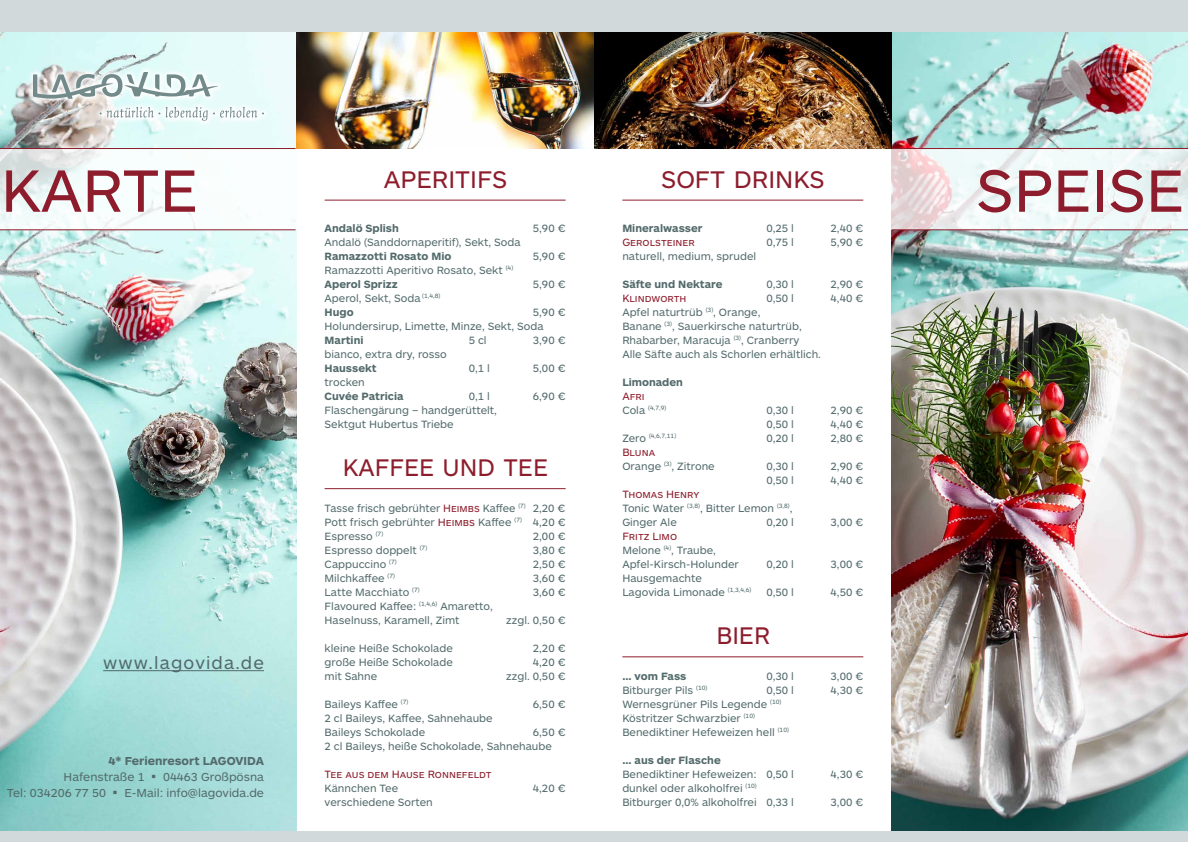
<style>
.page{position:relative;width:1188px;height:842px;background:#fff}
.page>*{position:absolute;margin:0;border:0;box-sizing:border-box;transform-origin:0 0}
.t1{font:62px "ARS Maquette Pro";color:#8d1d2c}
.t2{font:25px "ARS Maquette Pro";color:#8d1d2c}
.t3{font:18px "ARS Maquette Pro";letter-spacing:.06em;color:#536a6b}
.t4{font:12px/16px "ARS Maquette Pro";color:#536a6b;text-align:right}
.t5{font:11px/14px "ARS Maquette Pro";color:#536a6b}
.t6{font:700 11px "ARS Maquette Pro";color:#536a6b}
.t7{font:11px "ARS Maquette Pro";color:#8d1d2c}
.t8{font:6.4px "ARS Maquette Pro";color:#536a6b}
.s1{font-weight:700}
.s2{font-family:"Koz Min Pr 6 N"}
.s3{color:#8d1d2c}
.s4{font-size:11px}
</style>
<div class="page">
<img style="left:0;top:32px;width:296px;height:800px">
<img style="left:891px;top:32px;width:297px;height:800px">
<hr style="left:103px;top:670px;width:161px;height:1px;background:#536a6b">
<div style="left:0;top:0;width:1188px;height:32px;background:#d2d9da"></div>
<hr style="left:325px;top:200px;width:241px;height:1px;background:#8d1d2c">
<hr style="left:622px;top:200px;width:241px;height:1px;background:#8d1d2c">
<hr style="left:325px;top:488px;width:241px;height:1px;background:#8d1d2c">
<hr style="left:622px;top:656px;width:241px;height:1px;background:#8d1d2c">
<div style="left:0;top:832px;width:1188px;height:10px;background:#d2d9da"></div>
<svg style="left:891px;top:149px;width:297px;height:80px;fill:#eff8f7"></svg>
<hr style="left:891px;top:229px;width:297px;height:1px;background:#8d1d2c">
<hr style="left:891px;top:148px;width:297px;height:1px;background:#8d1d2c">
<svg style="left:0;top:149px;width:296px;height:80px"></svg>
<hr style="left:0;top:229px;width:296px;height:1px;background:#8d1d2c">
<hr style="left:0;top:148px;width:296px;height:1px;background:#8d1d2c">
<img style="left:296px;top:32px;width:595px;height:116px">
<svg style="left:26px;top:65px;width:244px;height:62px;background:#d8e8e6"></svg>
<svg style="left:33px;top:72px;width:231px;height:49px"></svg>
<h1 class="t1" style="left:1px;top:150px;width:159px">karte</h1>
<h1 class="t1" style="left:976px;top:150px;width:201px">Speise</h1>
<h2 class="t2" style="left:384px;top:163px;width:125px">Aperitifs</h2>
<h2 class="t2" style="left:661px;top:163px;width:165px">Soft Drinks</h2>
<h3 class="t3" style="left:103px;top:651px;width:162px">www.lagovida.de</h3>
<p class="t4" style="left:7px;top:752px;width:258px"><span class="s1">4* Ferienresort LAGOVIDA<br></span>Hafenstraße 1 <span class="s2">▪</span> 04463 Großpösna<br>Tel: 034206 77 50 <span class="s2">▪</span> E-Mail: info@lagovida.de</p>
<p class="t6" style="left:325px;top:221px;width:76px">Andalö Splish</p>
<p class="t5" style="left:533px;top:221px;width:34px">5,90 €</p>
<p class="t5" style="left:325px;top:235px;width:197px">Andalö (Sanddornaperitif), Sekt, Soda</p>
<p class="t6" style="left:325px;top:249px;width:128px">Ramazzotti Rosato Mio</p>
<p class="t5" style="left:533px;top:249px;width:34px">5,90 €</p>
<p class="t5" style="left:325px;top:263px;width:190px">Ramazzotti Aperitivo Rosato, Sekt <sup>(4)<br></sup><span class="s1">Aperol Sprizz</span></p>
<p class="t5" style="left:533px;top:277px;width:34px">5,90 €</p>
<p class="t5" style="left:325px;top:291px;width:117px">Aperol, Sekt, Soda <sup>(1,4,8)<br></sup><span class="s1">Hugo</span></p>
<p class="t5" style="left:325px;top:305px;width:242px;text-indent:208px">5,90 €<br>Holundersirup, Limette, Minze, Sekt, Soda</p>
<p class="t6" style="left:325px;top:333px;width:40px">Martini</p>
<p class="t5" style="left:469px;top:333px;width:19px">5 cl</p>
<p class="t5" style="left:533px;top:333px;width:34px">3,90 €</p>
<p class="t5" style="left:325px;top:347px;width:124px">bianco, extra dry, rosso</p>
<p class="t6" style="left:325px;top:361px;width:54px">Haussekt</p>
<p class="t5" style="left:469px;top:361px;width:23px">0,1 l</p>
<p class="t5" style="left:533px;top:361px;width:34px">5,00 €</p>
<p class="t5" style="left:325px;top:375px;width:42px">trocken</p>
<p class="t6" style="left:325px;top:389px;width:80px">Cuvée Patricia</p>
<p class="t5" style="left:469px;top:389px;width:23px">0,1 l</p>
<p class="t5" style="left:533px;top:389px;width:34px">6,90 €</p>
<p class="t5" style="left:325px;top:403px;width:174px">Flaschengärung – handgerüttelt,<br>Sektgut Hubertus Triebe</p>
<h2 class="t2" style="left:343px;top:451px;width:190px">Kaffee und Tee</h2>
<p class="t5" style="left:325px;top:501px;width:242px;text-align:justify">Tasse frisch gebrühter <span class="s3">Heimbs</span> Kaffee <sup>(7)</sup> 2,20 € Pott frisch gebrühter <span class="s3">Heimbs</span> Kaffee <sup>(7)</sup> 4,20 € Espresso <sup>(7)</sup></p>
<p class="t5" style="left:533px;top:529px;width:34px">2,00 €</p>
<p class="t5" style="left:325px;top:543px;width:104px">Espresso doppelt <sup>(7)</sup></p>
<p class="t5" style="left:533px;top:543px;width:34px">3,80 €</p>
<p class="t5" style="left:325px;top:557px;width:74px">Cappuccino <sup>(7)</sup></p>
<p class="t5" style="left:533px;top:557px;width:34px">2,50 €</p>
<p class="t5" style="left:325px;top:571px;width:72px">Milchkaffee <sup>(7)</sup></p>
<p class="t5" style="left:533px;top:571px;width:34px">3,60 €</p>
<p class="t5" style="left:325px;top:585px;width:97px">Latte Macchiato <sup>(7)</sup></p>
<p class="t5" style="left:533px;top:585px;width:34px">3,60 €</p>
<p class="t5" style="left:325px;top:599px;width:170px">Flavoured Kaffee: <sup>(1,4,6)</sup> Amaretto,<br>Haselnuss, Karamell, Zimt</p>
<p class="t5" style="left:506px;top:613px;width:61px">zzgl. 0,50 €</p>
<p class="t5" style="left:325px;top:641px;width:130px">kleine Heiße Schokolade</p>
<p class="t5" style="left:533px;top:641px;width:34px">2,20 €</p>
<p class="t5" style="left:325px;top:655px;width:130px">große Heiße Schokolade</p>
<p class="t5" style="left:533px;top:655px;width:34px">4,20 €</p>
<p class="t5" style="left:325px;top:669px;width:54px">mit Sahne</p>
<p class="t5" style="left:506px;top:669px;width:61px">zzgl. 0,50 €</p>
<p class="t5" style="left:325px;top:697px;width:85px">Baileys Kaffee <sup>(7)</sup></p>
<p class="t5" style="left:533px;top:697px;width:34px">6,50 €</p>
<p class="t5" style="left:325px;top:711px;width:170px">2 cl Baileys, Kaffee, Sahnehaube<br>Baileys Schokolade</p>
<p class="t5" style="left:325px;top:725px;width:242px;text-indent:208px">6,50 €<br>2 cl Baileys, heiße Schokolade, Sahnehaube</p>
<p class="t7" style="left:325px;top:767px;width:169px">Tee aus dem Hause Ronnefeldt</p>
<p class="t5" style="left:325px;top:781px;width:75px">Kännchen Tee</p>
<p class="t5" style="left:533px;top:781px;width:34px">4,20 €</p>
<p class="t5" style="left:325px;top:795px;width:110px">verschiedene Sorten</p>
<p class="t6" style="left:622px;top:221px;width:82px">Mineralwasser</p>
<p class="t5" style="left:766px;top:221px;width:29px">0,25 l</p>
<p class="t5" style="left:830px;top:221px;width:34px">2,40 €</p>
<p class="t7" style="left:622px;top:235px;width:74px">Gerolsteiner</p>
<p class="t5" style="left:766px;top:235px;width:29px">0,75 l</p>
<p class="t5" style="left:830px;top:235px;width:34px">5,90 €</p>
<p class="t5" style="left:622px;top:249px;width:135px">naturell, medium, sprudel</p>
<p class="t6" style="left:622px;top:277px;width:102px">Säfte und Nektare</p>
<p class="t5" style="left:766px;top:277px;width:29px">0,30 l</p>
<p class="t5" style="left:830px;top:277px;width:34px">2,90 €</p>
<p class="t7" style="left:622px;top:291px;width:66px">Klindworth</p>
<p class="t5" style="left:766px;top:291px;width:29px">0,50 l</p>
<p class="t5" style="left:830px;top:291px;width:34px">4,40 €</p>
<p class="t5" style="left:622px;top:305px;width:200px">Apfel naturtrüb <sup>(3)</sup>, Orange,<br>Banane <sup>(3)</sup>, Sauerkirsche naturtrüb, Rhabarber, Maracuja <sup>(3)</sup>, Cranberry Alle Säfte auch als Schorlen erhältlich.</p>
<p class="t6" style="left:622px;top:375px;width:62px">Limonaden</p>
<p class="t7" style="left:622px;top:389px;width:24px">Afri</p>
<p class="t8" style="left:622px;top:404px;width:45px"><span class="s4">Cola</span> (4,7,9)</p>
<p class="t5" style="left:766px;top:403px;width:29px">0,30 l</p>
<p class="t5" style="left:830px;top:403px;width:34px">2,90 €</p>
<p class="t5" style="left:766px;top:417px;width:29px">0,50 l</p>
<p class="t5" style="left:830px;top:417px;width:34px">4,40 €</p>
<p class="t8" style="left:622px;top:432px;width:55px"><span class="s4">Zero</span> (4,6,7,11)</p>
<p class="t5" style="left:766px;top:431px;width:29px">0,20 l</p>
<p class="t5" style="left:830px;top:431px;width:34px">2,80 €</p>
<p class="t5" style="left:622px;top:445px;width:94px"><span class="s3">Bluna<br></span>Orange <sup>(3)</sup>, Zitrone</p>
<p class="t5" style="left:766px;top:459px;width:29px">0,30 l</p>
<p class="t5" style="left:830px;top:459px;width:34px">2,90 €</p>
<p class="t5" style="left:766px;top:473px;width:29px">0,50 l</p>
<p class="t5" style="left:830px;top:473px;width:34px">4,40 €</p>
<p class="t5" style="left:622px;top:487px;width:172px"><span class="s3">Thomas Henry<br></span>Tonic Water <sup>(3,8)</sup>, Bitter Lemon <sup>(3,8)</sup>,<br>Ginger Ale</p>
<p class="t5" style="left:766px;top:515px;width:29px">0,20 l</p>
<p class="t5" style="left:830px;top:515px;width:34px">3,00 €</p>
<p class="t5" style="left:622px;top:529px;width:118px"><span class="s3">Fritz Limo<br></span>Melone <sup>(4)</sup>, Traube,<br>Apfel-Kirsch-Holunder</p>
<p class="t5" style="left:622px;top:571px;width:131px">Hausgemachte<br>Lagovida Limonade <sup>(1,3,4,6)</sup></p>
<p class="t5" style="left:766px;top:557px;width:29px">0,20 l</p>
<p class="t5" style="left:830px;top:557px;width:34px">3,00 €</p>
<p class="t5" style="left:766px;top:585px;width:29px">0,50 l</p>
<p class="t5" style="left:830px;top:585px;width:34px">4,50 €</p>
<h2 class="t2" style="left:716px;top:619px;width:55px">Bier</h2>
<p class="t6" style="left:622px;top:669px;width:66px">... vom Fass</p>
<p class="t5" style="left:766px;top:669px;width:29px">0,30 l</p>
<p class="t5" style="left:830px;top:669px;width:34px">3,00 €</p>
<p class="t5" style="left:622px;top:683px;width:86px">Bitburger Pils <sup>(10)</sup></p>
<p class="t5" style="left:766px;top:683px;width:29px">0,50 l</p>
<p class="t5" style="left:830px;top:683px;width:34px">4,30 €</p>
<p class="t5" style="left:622px;top:697px;width:168px">Wernesgrüner Pils Legende <sup>(10)<br></sup>Köstritzer Schwarzbier <sup>(10)<br></sup>Benediktiner Hefeweizen hell <sup>(10)</sup></p>
<p class="t6" style="left:622px;top:753px;width:100px">... aus der Flasche</p>
<p class="t5" style="left:622px;top:767px;width:173px">Benediktiner Hefeweizen: 0,50 l</p>
<p class="t5" style="left:830px;top:767px;width:34px">4,30 €</p>
<p class="t5" style="left:622px;top:781px;width:173px">dunkel oder alkoholfrei <sup>(10)<br></sup>Bitburger 0,0% alkoholfrei 0,33 l</p>
<p class="t5" style="left:830px;top:795px;width:34px">3,00 €</p>
</div>
